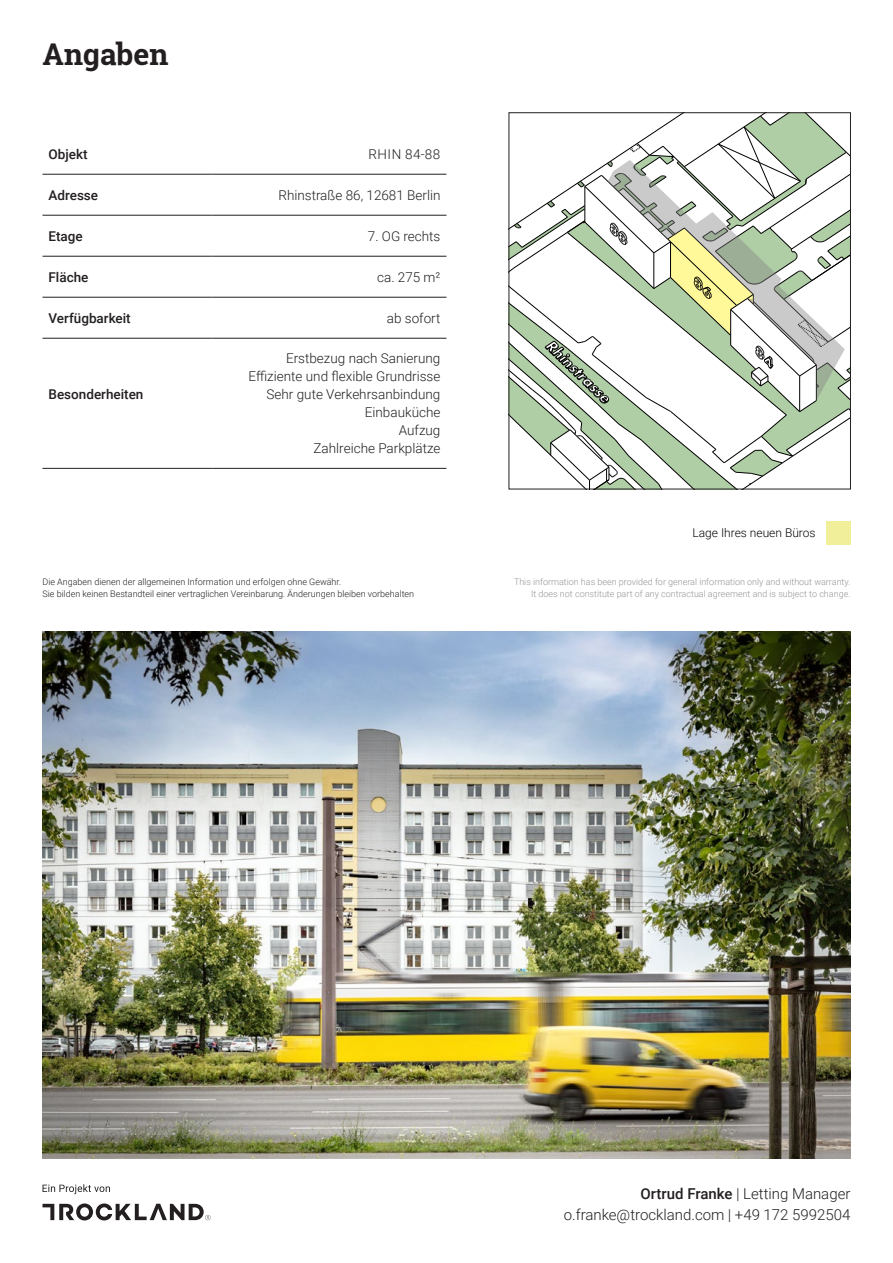
<style>
.page{position:relative;width:893px;height:1263px;background:#fff}
.page>*{position:absolute;margin:0;border:0;box-sizing:border-box;transform-origin:0 0}
.t1{font:700 30px "Roboto Slab";color:#231f20}
.t2{font:300 15px/21px "Roboto";color:#231f20;text-align:right}
.t3{font:300 13.5px/18px "Roboto";color:#231f20;text-align:right}
.t4{font:500 13.5px "Roboto";color:#231f20}
.t5{font:300 12px "Roboto";color:#040503}
.t6{font:300 9px/12px "Roboto";color:#231f20}
.t7{font:300 9px/12px "Roboto";color:#939598;text-align:right}
.s1{font-weight:500}
.s2{font-family:"Roboto Slab"}
</style>
<div class="page">
<svg style="left:43px;top:1184px;width:67px;height:10px"></svg>
<svg style="left:43px;top:1203px;width:168px;height:17px"></svg>
<hr style="left:43px;top:174px;width:170px;height:1px;background:#231f20">
<hr style="left:213px;top:174px;width:233px;height:1px;background:#231f20">
<hr style="left:213px;top:215px;width:233px;height:1px;background:#231f20">
<hr style="left:43px;top:256px;width:170px;height:1px;background:#231f20">
<hr style="left:213px;top:256px;width:233px;height:1px;background:#231f20">
<hr style="left:43px;top:297px;width:170px;height:1px;background:#231f20">
<hr style="left:213px;top:297px;width:233px;height:1px;background:#231f20">
<hr style="left:43px;top:338px;width:170px;height:1px;background:#231f20">
<hr style="left:213px;top:338px;width:233px;height:1px;background:#231f20">
<hr style="left:43px;top:468px;width:170px;height:1px;background:#231f20">
<hr style="left:213px;top:468px;width:233px;height:1px;background:#231f20">
<hr style="left:43px;top:215px;width:170px;height:1px;background:#231f20">
<svg style="left:511px;top:114px;width:338px;height:373px"></svg>
<svg style="left:608px;top:160px;width:237px;height:241px"></svg>
<div style="left:509px;top:112px;width:342px;height:377px;border:1px solid #231f20"></div>
<div style="left:826px;top:521px;width:24px;height:24px;background:#f1ef9a"></div>
<img style="left:43px;top:631px;width:807px;height:527px">
<h1 class="t1" style="left:43px;top:34px;width:127px">Angaben</h1>
<p class="t4" style="left:49px;top:145px;width:41px">Objekt</p>
<p class="t3" style="left:369px;top:144px;width:73px">RHIN 84-88</p>
<p class="t4" style="left:49px;top:186px;width:51px">Adresse</p>
<p class="t3" style="left:278px;top:185px;width:164px">Rhinstraße 86, 12681 Berlin</p>
<p class="t4" style="left:49px;top:227px;width:36px">Etage</p>
<p class="t3" style="left:368px;top:226px;width:74px">7. OG rechts</p>
<p class="t4" style="left:49px;top:267px;width:41px">Fläche</p>
<p class="t3" style="left:377px;top:267px;width:65px">ca. 275 m²</p>
<p class="t4" style="left:49px;top:308px;width:84px">Verfügbarkeit</p>
<p class="t3" style="left:387px;top:308px;width:55px">ab sofort</p>
<p class="t4" style="left:49px;top:385px;width:96px">Besonderheiten</p>
<p class="t3" style="left:248px;top:349px;width:194px">Erstbezug nach Sanierung<br>Effiziente und flexible Grundrisse<br>Sehr gute Verkehrsanbindung<br>Einbauküche<br>Aufzug<br>Zahlreiche Parkplätze</p>
<p class="t6" style="left:43px;top:576px;width:373px">Die Angaben dienen der allgemeinen Information und erfolgen ohne Gewähr.<br>Sie bilden keinen Bestandteil einer vertraglichen Vereinbarung. Änderungen bleiben vorbehalten</p>
<p class="t5" style="left:692px;top:525px;width:125px">Lage Ihres neuen Büros</p>
<p class="t7" style="left:514px;top:576px;width:338px">This information has been provided for general information only and without warranty.<br>It does not constitute part of any contractual agreement and is subject to change.</p>
<p class="t2" style="left:564px;top:1183px;width:288px"><span class="s1">Ortrud Franke</span> <span class="s2">|</span> Letting Manager o.franke@trockland.com <span class="s2">|</span> +49 172 5992504</p>
</div>
